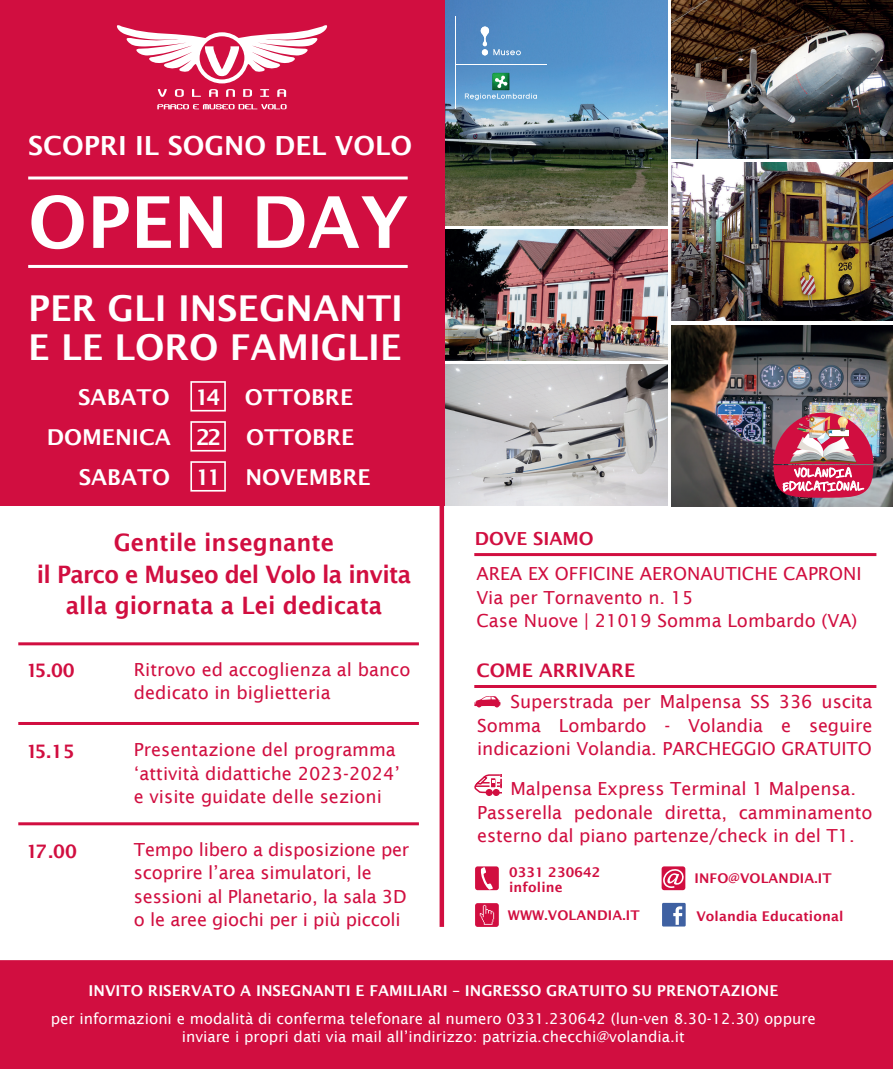
<style>
.page{position:relative;width:893px;height:1069px;background:#fff}
.page>*{position:absolute;margin:0;border:0;box-sizing:border-box;transform-origin:0 0}
.t1{font:600 71.25px "Lucida Sans";color:#fff}
.t2{font:600 35.7px/39px "Lucida Sans";color:#fff}
.t3{font:600 26.4px "Lucida Sans";color:#fff}
.t4{font:600 24px/31.5px "Lucida Sans";color:#d10e40;text-align:center;scale:.95 1}
.t5{font:600 21.9px "Lucida Sans";color:#fff}
.t6{font:600 18.6px "Lucida Sans";color:#d10e40}
.t7{font:18px/23.2px "Lucida Sans";letter-spacing:-.005em;color:#d10e40}
.t8{font:600 18px "Lucida Sans";color:#d10e40}
.t9{font:15px/18px "Lucida Sans";color:#fff;text-align:center}
.t10{font:600 15px "Lucida Sans";color:#fff}
.t11{font:600 13.35px/14.5px "Lucida Sans";letter-spacing:.01em;color:#d10e40}
.t12{font:12px/13.5px "Lumpy";color:#fff;text-align:center}
</style>
<div class="page">
<div style="left:0;top:959px;width:893px;height:109px;background:#d10e40"></div>
<img style="left:672px;top:0;width:221px;height:159px">
<img style="left:444px;top:364px;width:223px;height:141px">
<img style="left:672px;top:163px;width:221px;height:157px">
<img style="left:444px;top:229px;width:223px;height:131px">
<img style="left:444px;top:0;width:223px;height:225px">
<div style="left:0;top:0;width:444px;height:506px;background:#d10e40"></div>
<hr style="left:474px;top:553px;width:402px;height:3px;background:#d10e40">
<hr style="left:474px;top:684px;width:402px;height:3px;background:#d10e40">
<hr style="left:18px;top:642px;width:401px;height:3px;background:#d10e40">
<hr style="left:18px;top:721px;width:401px;height:3px;background:#d10e40">
<hr style="left:18px;top:822px;width:401px;height:3px;background:#d10e40">
<hr style="left:28px;top:176px;width:380px;height:3px;background:#fff">
<hr style="left:28px;top:265px;width:380px;height:3px;background:#fff">
<hr style="left:440px;top:505px;width:4px;height:421px;background:#d10e40">
<svg style="left:474px;top:696px;width:27px;height:11px"></svg>
<svg style="left:474px;top:774px;width:28px;height:21px"></svg>
<div style="left:475px;top:866px;width:24px;height:23px;background:#d10e40;border-radius:3px"></div>
<svg style="left:480px;top:866px;width:13px;height:23px"></svg>
<svg style="left:662px;top:866px;width:23px;height:23px"></svg>
<svg style="left:663px;top:868px;width:21px;height:19px"></svg>
<svg style="left:475px;top:902px;width:24px;height:24px"></svg>
<svg style="left:480px;top:904px;width:14px;height:20px"></svg>
<svg style="left:117px;top:25px;width:210px;height:58px"></svg>
<svg style="left:158px;top:89px;width:9px;height:8px"></svg>
<svg style="left:175px;top:89px;width:9px;height:8px"></svg>
<svg style="left:192px;top:89px;width:9px;height:8px"></svg>
<svg style="left:209px;top:89px;width:9px;height:8px"></svg>
<svg style="left:226px;top:89px;width:9px;height:8px"></svg>
<svg style="left:243px;top:89px;width:9px;height:8px"></svg>
<svg style="left:260px;top:89px;width:9px;height:8px"></svg>
<svg style="left:277px;top:89px;width:9px;height:8px"></svg>
<svg style="left:157px;top:104px;width:130px;height:5px"></svg>
<svg style="left:190px;top:381px;width:36px;height:30px"></svg>
<svg style="left:190px;top:421px;width:36px;height:30px"></svg>
<svg style="left:190px;top:461px;width:36px;height:30px"></svg>
<hr style="left:455px;top:16px;width:1px;height:93px;background:#fff">
<svg style="left:481px;top:27px;width:40px;height:28px"></svg>
<hr style="left:456px;top:64px;width:91px;height:1px;background:#fff">
<svg style="left:465px;top:73px;width:72px;height:27px;background:#64a3c4"></svg>
<div style="left:662px;top:902px;width:24px;height:24px;background:#3f61a2"></div>
<svg style="left:673px;top:906px;width:9px;height:18px"></svg>
<img style="left:671px;top:325px;width:222px;height:181px">
<img style="left:773px;top:412px;width:100px;height:86px">
<h3 class="t3" style="left:28px;top:131px;width:385px">SCOPRI IL SOGNO DEL VOLO</h3>
<h1 class="t1" style="left:28px;top:182px;width:382px">OPEN DAY</h1>
<h2 class="t2" style="left:28px;top:288px;width:376px">PER GLI INSEGNANTI<br>E LE LORO FAMIGLIE</h2>
<p class="t5" style="left:78px;top:384px;width:277px">SABATO 14 OTTOBRE</p>
<p class="t5" style="left:47px;top:424px;width:309px">DOMENICA 22 OTTOBRE</p>
<p class="t5" style="left:79px;top:464px;width:293px">SABATO 11 NOVEMBRE</p>
<h3 class="t4" style="left:37px;top:527px;width:396px">Gentile insegnante<br>il Parco e Museo del Volo la invita alla giornata a Lei dedicata</h3>
<p class="t8" style="left:475px;top:527px;width:120px">DOVE SIAMO</p>
<p class="t12" style="left:782px;top:466px;width:83px">VOLANDIA<br>EDUCATIONAL</p>
<p class="t7" style="left:476px;top:562px;width:387px">AREA EX OFFICINE AERONAUTICHE CAPRONI<br>Via per Tornavento n. 15<br>Case Nuove | 21019 Somma Lombardo (VA)</p>
<p class="t7" style="left:134px;top:657px;width:278px">Ritrovo ed accoglienza al banco dedicato in biglietteria</p>
<p class="t7" style="left:134px;top:737px;width:268px">Presentazione del programma ‘attività didattiche 2023-2024’ e visite guidate delle sezioni</p>
<p class="t7" style="left:134px;top:837px;width:277px">Tempo libero a disposizione per scoprire l’area simulatori, le sessioni al Planetario, la sala 3D o le aree giochi per i più piccoli</p>
<p class="t6" style="left:26px;top:659px;width:50px">15.00</p>
<p class="t6" style="left:476px;top:659px;width:160px">COME ARRIVARE</p>
<p class="t7" style="left:477px;top:690px;width:397px;text-align:justify;text-indent:33px">Superstrada per Malpensa SS 336 uscita Somma Lombardo - Volandia e seguire indicazioni Volandia. PARCHEGGIO GRATUITO</p>
<p class="t7" style="left:477px;top:777px;width:397px;text-indent:33px">Malpensa Express Terminal 1 Malpensa.<br>Passerella pedonale diretta, camminamento esterno dal piano partenze/check in del T1.</p>
<p class="t11" style="left:509px;top:864px;width:93px">0331 230642 infoline</p>
<p class="t11" style="left:694px;top:870px;width:139px">INFO@VOLANDIA.IT</p>
<p class="t11" style="left:508px;top:907px;width:133px">WWW.VOLANDIA.IT</p>
<p class="t6" style="left:26px;top:740px;width:50px">15.15</p>
<p class="t6" style="left:26px;top:840px;width:53px">17.00</p>
<p class="t11" style="left:696px;top:908px;width:149px">Volandia Educational</p>
<p class="t10" style="left:89px;top:981px;width:691px">INVITO RISERVATO A INSEGNANTI E FAMILIARI – INGRESSO GRATUITO SU PRENOTAZIONE</p>
<p class="t9" style="left:51px;top:1009px;width:767px">per informazioni e modalità di conferma telefonare al numero 0331.230642 (lun-ven 8.30-12.30) oppure inviare i propri dati via mail all’indirizzo: patrizia.checchi@volandia.it</p>
</div>
